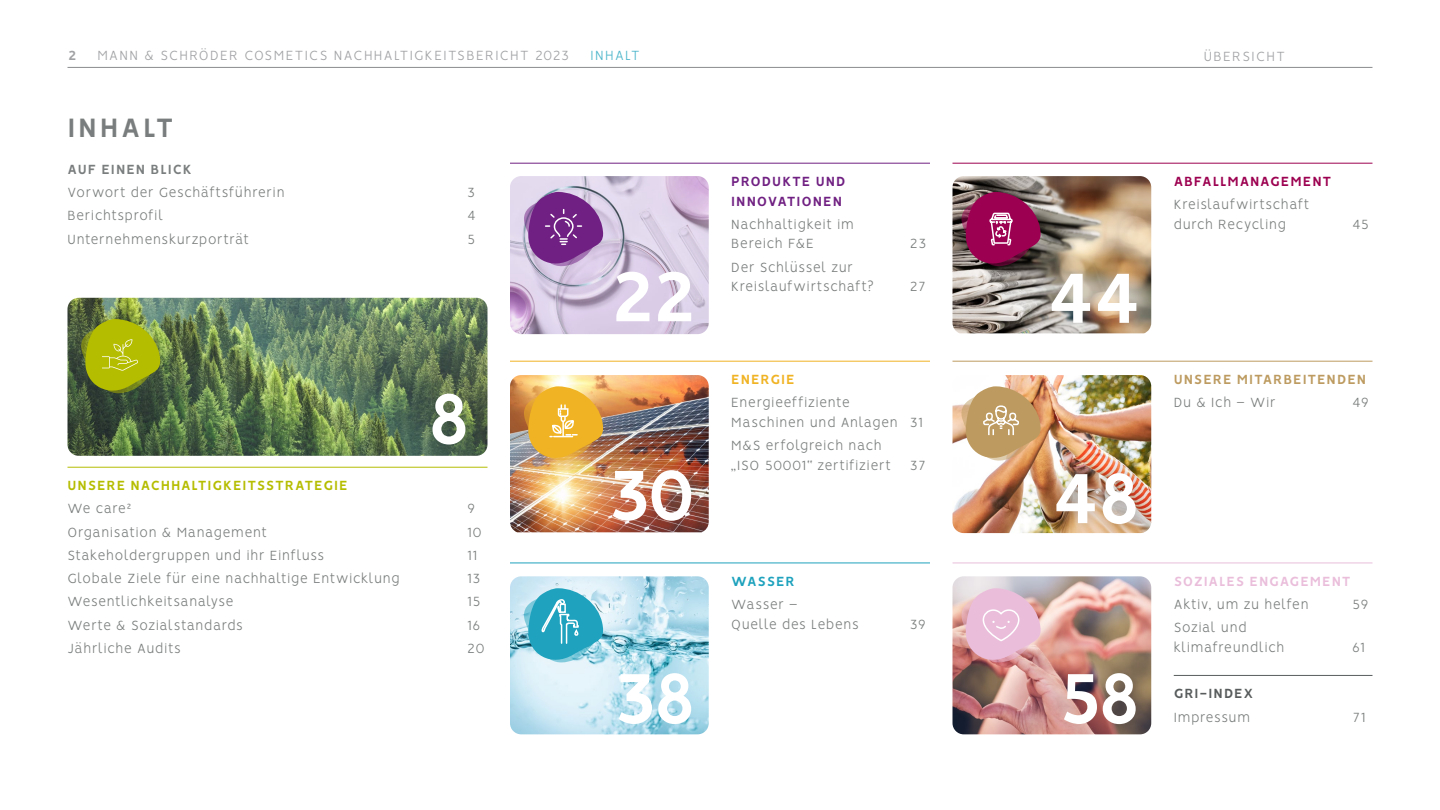
<style>
.page{position:relative;width:1440px;height:810px;background:#fff}
.page>*{position:absolute;margin:0;border:0;box-sizing:border-box;transform-origin:0 0}
.t1{font:700 80.1px "Vision";letter-spacing:-.015em;color:#fff}
.t2{font:700 30px "Vision";letter-spacing:.09em;color:#7a7d7d}
.t3{font:300 15px/19.5px "Vision";letter-spacing:.045em;color:#7a7d7d}
.t4{font:300 15px "Vision";letter-spacing:.09em;color:#a1a2a4}
.t5{font:700 15px "Vision";letter-spacing:.05em;color:#b5bd00}
.t6{font:700 15px/19.5px "Vision";letter-spacing:.06em;color:#702082}
.t7{font:700 15px "Vision";letter-spacing:.055em;color:#bd9b60}
.t8{font:700 15px "Vision";letter-spacing:.05em;color:#eabedb}
.t9{font:700 15px "Vision";letter-spacing:.05em;color:#9c0050}
.t10{font:700 15px "Vision";letter-spacing:.06em;color:#7a7d7d}
.t11{font:700 15px "Vision";letter-spacing:.065em;color:#595c5c}
.t12{font:700 15px "Vision";letter-spacing:.065em;color:#f0b323}
.t13{font:700 15px "Vision";letter-spacing:.05em;color:#1ea2bd}
.t14{font:300 15px "Vision";color:#4bb5ca}
.t15{font:700 15px "Vision";color:#a1a2a4}
</style>
<div class="page">
<img style="left:68px;top:298px;width:420px;height:158px">
<svg style="left:81px;top:319px;width:79px;height:80px;background:#939f1b"></svg>
<img style="left:510px;top:375px;width:199px;height:157px">
<img style="left:510px;top:176px;width:199px;height:158px">
<svg style="left:524px;top:192px;width:79px;height:80px;background:#955ea5"></svg>
<img style="left:524px;top:386px;width:79px;height:80px">
<img style="left:952px;top:176px;width:199px;height:157px">
<img style="left:952px;top:375px;width:199px;height:158px">
<div style="left:1043px;top:460px;width:106px;height:78px;background:#000;opacity:.2"></div>
<img style="left:952px;top:576px;width:199px;height:158px">
<svg style="left:961px;top:192px;width:80px;height:80px;background:#8c2b5a"></svg>
<svg style="left:961px;top:386px;width:80px;height:80px"></svg>
<svg style="left:961px;top:588px;width:80px;height:80px;background:#dfb3c4"></svg>
<img style="left:510px;top:576px;width:199px;height:158px">
<svg style="left:524px;top:588px;width:79px;height:80px;background:#63bdd1"></svg>
<hr style="left:68px;top:467px;width:420px;height:1px;background:#b5bd00">
<hr style="left:510px;top:163px;width:420px;height:1px;background:#702082">
<hr style="left:510px;top:361px;width:420px;height:1px;background:#f0b323">
<hr style="left:510px;top:563px;width:420px;height:1px;background:#1ea2bd">
<hr style="left:952px;top:163px;width:420px;height:1px;background:#9c0050">
<hr style="left:952px;top:361px;width:420px;height:1px;background:#bd9b60">
<hr style="left:952px;top:563px;width:420px;height:1px;background:#eabedb">
<hr style="left:1174px;top:675px;width:198px;height:1px;background:#595c5c">
<hr style="left:68px;top:67px;width:1304px;height:1px;background:#8a8b8d">
<p class="t15" style="left:69px;top:46px;width:9px">2</p>
<p class="t4" style="left:97px;top:47px;width:473px">MANN &amp; SCHRÖDER COSMETICS NACHHALTIGKEITSBERICHT 2023</p>
<p class="t14" style="left:591px;top:47px;width:15px">Inhalt</p>
<p class="t4" style="left:1204px;top:47px;width:83px">ÜBERSICHT</p>
<h2 class="t2" style="left:68px;top:109px;width:108px">INHALT</h2>
<p class="t10" style="left:68px;top:160px;width:126px">AUF EINEN BLICK</p>
<p class="t3" style="left:68px;top:184px;width:219px">Vorwort der Geschäftsführerin</p>
<p class="t3" style="left:467px;top:184px;width:9px">3</p>
<p class="t3" style="left:68px;top:208px;width:97px">Berichtsprofil</p>
<p class="t3" style="left:467px;top:208px;width:10px">4</p>
<p class="t3" style="left:68px;top:231px;width:183px">Unternehmenskurzporträt</p>
<p class="t3" style="left:467px;top:231px;width:10px">5</p>
<h1 class="t1" style="left:428px;top:371px;width:43px">8</h1>
<p class="t5" style="left:68px;top:477px;width:282px">UNSERE NACHHALTIGKEITSSTRATEGIE</p>
<p class="t3" style="left:68px;top:500px;width:65px">We care²</p>
<p class="t3" style="left:467px;top:500px;width:10px">9</p>
<p class="t3" style="left:68px;top:524px;width:201px">Organisation &amp; Management</p>
<p class="t3" style="left:467px;top:524px;width:15px">10</p>
<p class="t3" style="left:68px;top:547px;width:258px">Stakeholdergruppen und ihr Einfluss</p>
<p class="t3" style="left:467px;top:547px;width:12px">11</p>
<p class="t3" style="left:68px;top:570px;width:334px">Globale Ziele für eine nachhaltige Entwicklung</p>
<p class="t3" style="left:467px;top:570px;width:15px">13</p>
<p class="t3" style="left:68px;top:593px;width:168px">Wesentlichkeitsanalyse</p>
<p class="t3" style="left:467px;top:593px;width:15px">15</p>
<p class="t3" style="left:68px;top:617px;width:177px">Werte &amp; Sozialstandards</p>
<p class="t3" style="left:467px;top:617px;width:15px">16</p>
<p class="t3" style="left:68px;top:640px;width:115px">Jährliche Audits</p>
<p class="t3" style="left:467px;top:640px;width:18px">20</p>
<p class="t6" style="left:731px;top:173px;width:116px">PRODUKTE UND<br>INNOVATIONEN</p>
<p class="t3" style="left:731px;top:216px;width:124px">Nachhaltigkeit im<br>Bereich F&amp;E</p>
<p class="t3" style="left:910px;top:235px;width:18px">23</p>
<p class="t3" style="left:731px;top:259px;width:144px">Der Schlüssel zur<br>Kreislaufwirtschaft?</p>
<h1 class="t1" style="left:612px;top:249px;width:85px">22</h1>
<h1 class="t1" style="left:1047px;top:251px;width:94px">44</h1>
<p class="t3" style="left:910px;top:278px;width:18px">27</p>
<h1 class="t1" style="left:608px;top:448px;width:89px">30</h1>
<p class="t12" style="left:731px;top:371px;width:65px">ENERGIE</p>
<p class="t3" style="left:731px;top:394px;width:193px">Energieeffiziente<br>Maschinen und Anlagen 31</p>
<p class="t3" style="left:731px;top:437px;width:161px">M&amp;S erfolgreich nach „ISO 50001“ zertifiziert</p>
<p class="t3" style="left:910px;top:457px;width:18px">37</p>
<p class="t13" style="left:731px;top:572px;width:65px">WASSER</p>
<p class="t3" style="left:731px;top:596px;width:129px">Wasser –<br>Quelle des Lebens</p>
<p class="t3" style="left:910px;top:616px;width:18px">39</p>
<h1 class="t1" style="left:1052px;top:451px;width:89px">48</h1>
<h1 class="t1" style="left:614px;top:651px;width:83px">38</h1>
<h1 class="t1" style="left:1060px;top:651px;width:82px">58</h1>
<p class="t9" style="left:1174px;top:173px;width:159px">ABFALLMANAGEMENT</p>
<p class="t3" style="left:1174px;top:196px;width:137px">Kreislaufwirtschaft durch Recycling</p>
<p class="t3" style="left:1352px;top:216px;width:18px">45</p>
<p class="t7" style="left:1174px;top:371px;width:194px">UNSERE MITARBEITENDEN</p>
<p class="t3" style="left:1174px;top:394px;width:103px">Du &amp; Ich – Wir</p>
<p class="t3" style="left:1352px;top:394px;width:18px">49</p>
<p class="t8" style="left:1174px;top:572px;width:179px">SOZIALES ENGAGEMENT</p>
<p class="t3" style="left:1174px;top:596px;width:136px">Aktiv, um zu helfen</p>
<p class="t3" style="left:1352px;top:596px;width:18px">59</p>
<p class="t3" style="left:1174px;top:619px;width:112px">Sozial und klimafreundlich</p>
<p class="t3" style="left:1352px;top:639px;width:14px">61</p>
<p class="t11" style="left:1174px;top:685px;width:81px">GRI-INDEX</p>
<p class="t3" style="left:1174px;top:709px;width:78px">Impressum</p>
<p class="t3" style="left:1352px;top:709px;width:15px">71</p>
</div>
